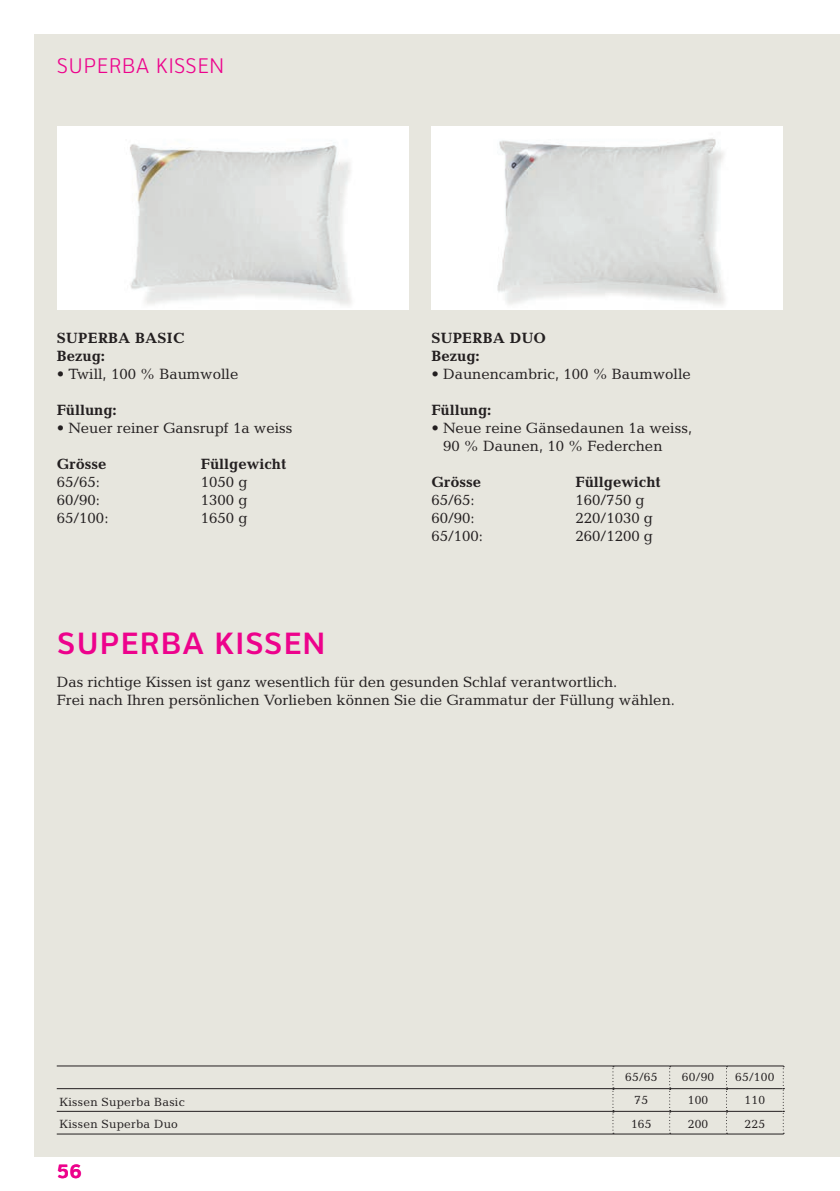
<style>
.page{position:relative;width:840px;height:1191px;background:#fff}
.page>*{position:absolute;margin:0;border:0;box-sizing:border-box;transform-origin:0 0}
.t1{font:500 32px "Clearview Text";letter-spacing:.015em;color:#ed028c}
.t2{font:300 22px "Clearview Text";letter-spacing:.015em;color:#ed028c}
.t3{font:700 20px "Clearview Text";color:#ed028c}
.t4{font:15px/18px "Candida Std";color:#231f20}
.t5{font:700 15px "Candida Std";color:#231f20}
.t6{font:700 15px/18px "Candida Std";letter-spacing:.02em;color:#231f20}
.t7{font:12px "Candida Std";letter-spacing:.02em;color:#231f20}
</style>
<div class="page">
<div style="left:34px;top:34px;width:805px;height:1123px;background:#e7e6de"></div>
<div style="left:431px;top:126px;width:351px;height:184px;background:#fff"></div>
<img style="left:497px;top:138px;width:228px;height:167px">
<div style="left:57px;top:126px;width:351px;height:184px;background:#fff"></div>
<img style="left:130px;top:144px;width:222px;height:161px">
<hr style="left:57px;top:1088px;width:555px;height:1px;background:#231f20">
<svg style="left:612px;top:1066px;width:1px;height:65px"></svg>
<svg style="left:668px;top:1066px;width:2px;height:67px"></svg>
<svg style="left:725px;top:1066px;width:2px;height:67px"></svg>
<svg style="left:782px;top:1066px;width:1px;height:65px"></svg>
<hr style="left:612px;top:1088px;width:57px;height:1px;background:#231f20">
<hr style="left:669px;top:1088px;width:57px;height:1px;background:#231f20">
<hr style="left:726px;top:1088px;width:56px;height:1px;background:#231f20">
<hr style="left:57px;top:1065px;width:555px;height:1px;background:#231f20">
<hr style="left:612px;top:1065px;width:57px;height:1px;background:#231f20">
<hr style="left:669px;top:1065px;width:57px;height:1px;background:#231f20">
<hr style="left:726px;top:1065px;width:57px;height:1px;background:#231f20">
<hr style="left:57px;top:1133px;width:555px;height:1px;background:#231f20">
<hr style="left:612px;top:1133px;width:57px;height:1px;background:#231f20">
<hr style="left:669px;top:1133px;width:57px;height:1px;background:#231f20">
<hr style="left:726px;top:1133px;width:57px;height:1px;background:#231f20">
<hr style="left:57px;top:1111px;width:555px;height:1px;background:#231f20">
<hr style="left:612px;top:1111px;width:57px;height:1px;background:#231f20">
<hr style="left:669px;top:1111px;width:57px;height:1px;background:#231f20">
<hr style="left:726px;top:1111px;width:56px;height:1px;background:#231f20">
<h2 class="t2" style="left:57px;top:54px;width:169px">SUPERBA KISSEN</h2>
<p class="t6" style="left:57px;top:329px;width:129px">SUPERBA BASIC<br>Bezug:</p>
<p class="t4" style="left:57px;top:365px;width:183px">• Twill, 100 % Baumwolle</p>
<p class="t5" style="left:57px;top:401px;width:62px">Füllung:</p>
<p class="t4" style="left:57px;top:419px;width:237px">• Neuer reiner Gansrupf 1a weiss</p>
<p class="t5" style="left:57px;top:455px;width:51px">Grösse</p>
<p class="t5" style="left:201px;top:455px;width:87px">Füllgewicht</p>
<p class="t4" style="left:57px;top:473px;width:45px">65/65:</p>
<p class="t4" style="left:201px;top:473px;width:48px">1050 g</p>
<p class="t4" style="left:57px;top:491px;width:45px">60/90:</p>
<p class="t4" style="left:201px;top:491px;width:48px">1300 g</p>
<p class="t4" style="left:57px;top:509px;width:53px">65/100:</p>
<p class="t4" style="left:201px;top:509px;width:48px">1650 g</p>
<h1 class="t1" style="left:57px;top:624px;width:270px">SUPERBA KISSEN</h1>
<p class="t6" style="left:431px;top:329px;width:116px">SUPERBA DUO<br>Bezug:</p>
<p class="t4" style="left:431px;top:365px;width:261px">• Daunencambric, 100 % Baumwolle</p>
<p class="t5" style="left:431px;top:401px;width:62px">Füllung:</p>
<p class="t4" style="left:443px;top:419px;width:250px;text-indent:-12px">• Neue reine Gänsedaunen 1a weiss,<br>90 % Daunen, 10 % Federchen</p>
<p class="t5" style="left:431px;top:473px;width:51px">Grösse</p>
<p class="t5" style="left:575px;top:473px;width:87px">Füllgewicht</p>
<p class="t4" style="left:431px;top:491px;width:45px">65/65:</p>
<p class="t4" style="left:575px;top:491px;width:71px">160/750 g</p>
<p class="t4" style="left:431px;top:509px;width:45px">60/90:</p>
<p class="t4" style="left:575px;top:509px;width:79px">220/1030 g</p>
<p class="t4" style="left:431px;top:527px;width:53px">65/100:</p>
<p class="t4" style="left:575px;top:527px;width:79px">260/1200 g</p>
<p class="t4" style="left:57px;top:673px;width:619px">Das richtige Kissen ist ganz wesentlich für den gesunden Schlaf verantwortlich.<br>Frei nach Ihren persönlichen Vorlieben können Sie die Grammatur der Füllung wählen.</p>
<p class="t7" style="left:624px;top:1070px;width:34px">65/65</p>
<p class="t7" style="left:681px;top:1070px;width:34px">60/90</p>
<p class="t7" style="left:734px;top:1070px;width:41px">65/100</p>
<p class="t7" style="left:60px;top:1094px;width:127px">Kissen Superba Basic</p>
<p class="t7" style="left:634px;top:1093px;width:15px">75</p>
<p class="t7" style="left:687px;top:1093px;width:22px">100</p>
<p class="t7" style="left:744px;top:1093px;width:22px">110</p>
<p class="t7" style="left:59px;top:1117px;width:120px">Kissen Superba Duo</p>
<p class="t7" style="left:630px;top:1117px;width:22px">165</p>
<p class="t7" style="left:687px;top:1117px;width:22px">200</p>
<p class="t7" style="left:744px;top:1117px;width:22px">225</p>
<h3 class="t3" style="left:57px;top:1159px;width:27px">56</h3>
</div>
